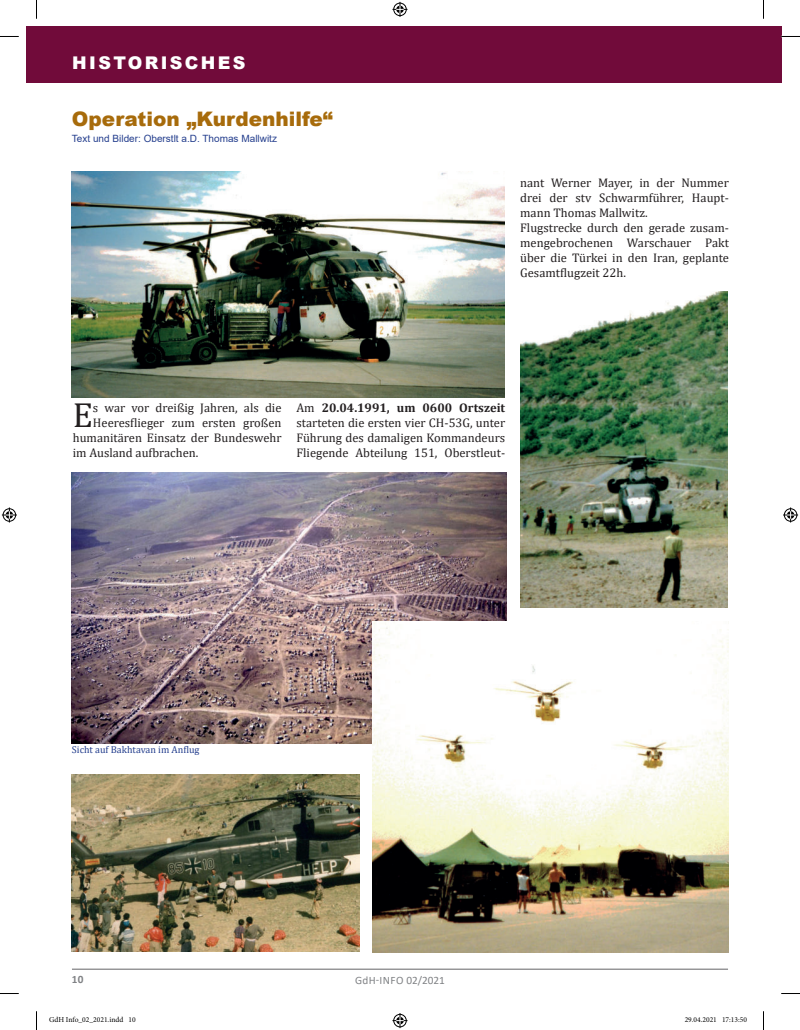
<style>
.page{position:relative;width:800px;height:1030px;background:#fff}
.page>*{position:absolute;margin:0;border:0;box-sizing:border-box;transform-origin:0 0}
.t1{font:35px "Cambria";color:#231f20}
.t2{font:900 20px "Arial";color:#a76b0b}
.t3{font:900 17.5px "Arial";letter-spacing:.135em;color:#fff}
.t4{font:12.5px/15px "Cambria";color:#231f20;text-align:justify}
.t5{font:11.25px "Calibri";letter-spacing:.02em;color:#808285}
.t6{font:700 11.25px "Calibri";color:#808285}
.t7{font:10px "Arial";color:#253f8e}
.t8{font:10px "Cambria";color:#253f8e}
.t9{font:7.5px "Minion Pro";color:#000}
.s1{font-weight:700}
</style>
<div class="page">
<hr style="left:72px;top:968px;width:655px;height:1px;background:#636366">
<div style="left:26px;top:26px;width:755px;height:57px;background:#710b3a"></div>
<img style="left:72px;top:171px;width:433px;height:227px">
<img style="left:72px;top:472px;width:434px;height:271px">
<img style="left:372px;top:621px;width:355px;height:331px">
<img style="left:520px;top:292px;width:207px;height:315px">
<img style="left:72px;top:774px;width:287px;height:178px">
<svg style="left:0;top:36px;width:19px;height:1px"></svg>
<svg style="left:781px;top:36px;width:18px;height:1px"></svg>
<svg style="left:0;top:993px;width:19px;height:1px"></svg>
<svg style="left:781px;top:993px;width:18px;height:1px"></svg>
<svg style="left:36px;top:0;width:1px;height:19px"></svg>
<svg style="left:36px;top:1011px;width:1px;height:19px"></svg>
<svg style="left:763px;top:0;width:1px;height:19px"></svg>
<svg style="left:763px;top:1011px;width:1px;height:19px"></svg>
<svg style="left:392px;top:2px;width:15px;height:15px"></svg>
<svg style="left:392px;top:1013px;width:15px;height:15px"></svg>
<svg style="left:2px;top:507px;width:15px;height:15px"></svg>
<svg style="left:783px;top:507px;width:14px;height:15px"></svg>
<h3 class="t3" style="left:72px;top:57px;width:175px">HISTORISCHES</h3>
<h2 class="t2" style="left:72px;top:112px;width:262px">Operation „Kurdenhilfe“</h2>
<p class="t7" style="left:72px;top:131px;width:206px">Text und Bilder: Oberstlt a.D. Thomas Mallwitz</p>
<p class="t4" style="left:520px;top:175px;width:210px;text-align:left">nant Werner Mayer, in der Nummer drei der stv Schwarmführer, Haupt&shy;mann Thomas Mallwitz.<br>Flugstrecke durch den gerade zusam&shy;mengebrochenen Warschauer Pakt über die Türkei in den Iran, geplante<br>Gesamtflugzeit 22h.</p>
<h1 class="t1" style="left:73px;top:398px;width:22px">E</h1>
<p class="t4" style="left:93px;top:400px;width:190px">s war vor dreißig Jahren, als die</p>
<p class="t4" style="left:93px;top:415px;width:190px">Heeresflieger zum ersten großen</p>
<p class="t4" style="left:73px;top:430px;width:210px">humanitären Einsatz der Bundeswehr</p>
<p class="t4" style="left:73px;top:445px;width:127px">im Ausland aufbrachen.</p>
<p class="t4" style="left:296px;top:400px;width:210px">Am <span class="s1">20.04.1991, um 0600 Ortszeit </span>starteten die ersten vier CH-53G, unter Führung des damaligen Kommandeurs Fliegende Abteilung 151, Oberstleut-</p>
<p class="t8" style="left:72px;top:744px;width:129px">Sicht auf Bakhtavan im Anflug</p>
<p class="t6" style="left:72px;top:975px;width:13px">10</p>
<p class="t5" style="left:355px;top:973px;width:91px">GdH-INFO 02/2021</p>
<p class="t9" style="left:49px;top:1017px;width:88px">GdH Info_02_2021.indd 10</p>
<p class="t9" style="left:684px;top:1017px;width:64px">29.04.2021 17:13:50</p>
</div>
